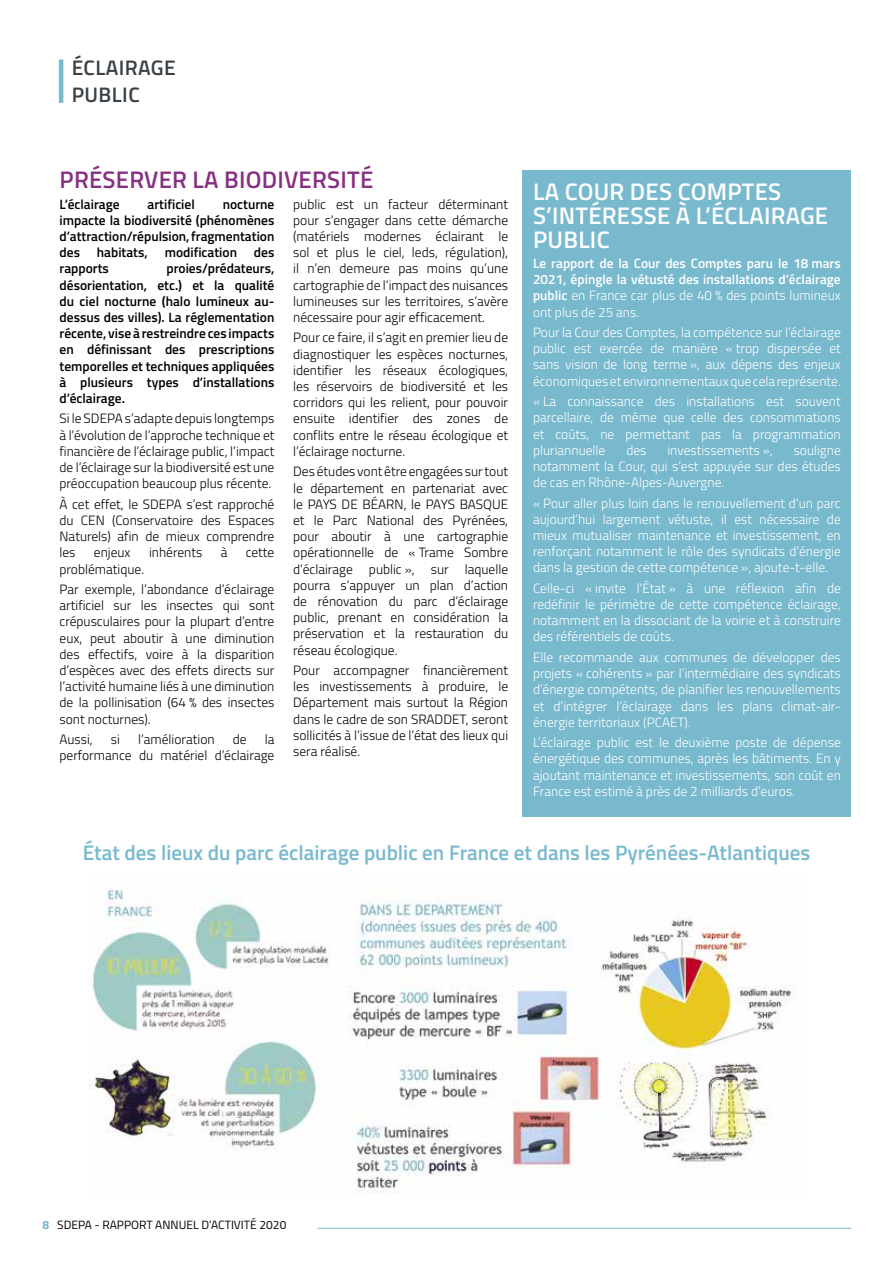
<style>
.page{position:relative;width:893px;height:1263px;background:#fff}
.page>*{position:absolute;margin:0;border:0;box-sizing:border-box;transform-origin:0 0}
.t1{font:600 24px/24px "Titillium";letter-spacing:.01em;color:#fff}
.t2{font:600 24px "Titillium";letter-spacing:.01em;color:#872f82}
.t3{font:600 21px "Titillium";color:#78b9ce}
.t4{font:600 21px/27px "Titillium";letter-spacing:.02em;color:#3a4146}
.t5{font:300 13.5px/16.2px "Titillium";color:#000;text-align:justify}
.t6{font:300 13.5px/16.2px "Titillium";color:#fff;text-align:justify}
.t7{font:600 13.5px/16.2px "Titillium";color:#000;text-align:justify}
.t8{font:600 13.5px/16.2px "Titillium";color:#fff;text-align:justify}
.t9{font:12px "Titillium";color:#000}
.s1{font-weight:300}
.s2{font-weight:700;color:#78b9ce}
</style>
<div class="page">
<hr style="left:317px;top:1228px;width:534px;height:1px;background:#78b9ce">
<div style="left:522px;top:170px;width:328px;height:646px;background:#78b9ce"></div>
<hr style="left:59px;top:60px;width:4px;height:43px;background:#78b9ce">
<img style="left:89px;top:890px;width:709px;height:303px">
<h2 class="t4" style="left:72px;top:53px;width:106px">ÉCLAIRAGE<br>PUBLIC</h2>
<h1 class="t2" style="left:60px;top:162px;width:315px">PRÉSERVER LA BIODIVERSITÉ</h1>
<p class="t7" style="left:60px;top:195px;width:62px">L’éclairage</p>
<p class="t7" style="left:148px;top:195px;width:49px">artificiel</p>
<p class="t5" style="left:293px;top:195px;width:216px">public est un facteur déterminant pour s’engager dans cette démarche (matériels modernes éclairant le sol et plus le ciel, leds, régulation), il n’en demeure pas moins qu’une cartographie de l’impact des nuisances lumineuses sur les territoires, s’avère nécessaire pour agir efficacement.</p>
<p class="t5" style="left:293px;top:329px;width:216px">Pour ce faire, il s’agit en premier lieu de diagnostiquer les espèces nocturnes, identifier les réseaux écologiques, les réservoirs de biodiversité et les corridors qui les relient, pour pouvoir ensuite identifier des zones de conflits entre le réseau écologique et l’éclairage nocturne.</p>
<p class="t5" style="left:293px;top:463px;width:216px">Des études vont être engagées sur tout le département en partenariat avec le PAYS DE BÉARN, le PAYS BASQUE et le Parc National des Pyrénées, pour aboutir à une cartographie opérationnelle de « Trame Sombre d’éclairage public », sur laquelle pourra s’appuyer un plan d’action de rénovation du parc d’éclairage public, prenant en considération la préservation et la restauration du réseau écologique.</p>
<p class="t5" style="left:293px;top:661px;width:216px">Pour accompagner financièrement les investissements à produire, le Département mais surtout la Région dans le cadre de son SRADDET, seront sollicités à l’issue de l’état des lieux qui sera réalisé.</p>
<p class="t7" style="left:60px;top:195px;width:216px;text-indent:163px">nocturne impacte la biodiversité (phénomènes d’attraction/répulsion, fragmentation des</p>
<p class="t7" style="left:97px;top:244px;width:52px">habitats,</p>
<p class="t7" style="left:165px;top:244px;width:74px">modification</p>
<p class="t7" style="left:254px;top:244px;width:22px">des</p>
<p class="t7" style="left:60px;top:260px;width:51px">rapports</p>
<p class="t7" style="left:60px;top:260px;width:216px;text-indent:107px">proies/prédateurs, désorientation, etc.) et la qualité du ciel nocturne (halo lumineux au&shy;dessus des villes). La réglementation récente, vise à restreindre ces impacts en définissant des prescriptions temporelles et techniques appliquées à plusieurs types d’installations d’éclairage.</p>
<p class="t5" style="left:60px;top:410px;width:216px">Si le SDEPA s’adapte depuis longtemps à l’évolution de l’approche technique et financière de l’éclairage public, l’impact de l’éclairage sur la biodiversité est une préoccupation beaucoup plus récente.</p>
<p class="t5" style="left:60px;top:495px;width:216px">À cet effet, le SDEPA s’est rapproché du CEN (Conservatoire des Espaces Naturels) afin de mieux comprendre les</p>
<p class="t5" style="left:94px;top:544px;width:38px">enjeux</p>
<p class="t5" style="left:149px;top:544px;width:55px">inhérents</p>
<p class="t5" style="left:221px;top:544px;width:8px">à</p>
<p class="t5" style="left:246px;top:544px;width:30px">cette</p>
<p class="t5" style="left:60px;top:558px;width:216px;line-height:20.4px">problématique.<br>Par exemple, l’abondance d’éclairage</p>
<p class="t5" style="left:60px;top:597px;width:216px">artificiel sur les insectes qui sont crépusculaires pour la plupart d’entre eux, peut aboutir à une diminution des effectifs, voire à la disparition d’espèces avec des effets directs sur l’activité humaine liés à une diminution de la pollinisation (64 % des insectes sont nocturnes).</p>
<p class="t5" style="left:60px;top:730px;width:35px">Aussi,</p>
<p class="t5" style="left:111px;top:730px;width:11px">si</p>
<p class="t5" style="left:138px;top:730px;width:78px">l’amélioration</p>
<p class="t5" style="left:233px;top:730px;width:15px">de</p>
<p class="t5" style="left:60px;top:730px;width:216px;text-align:right">la<br>performance du matériel d’éclairage</p>
<h1 class="t1" style="left:533px;top:178px;width:297px">LA COUR DES COMPTES<br>S’INTÉRESSE À L’ÉCLAIRAGE<br>PUBLIC</h1>
<p class="t8" style="left:533px;top:254px;width:309px">Le rapport de la Cour des Comptes paru le 18 mars 2021, épingle la vétusté des installations d’éclairage public <span class="s1">en France car plus de 40 % des points lumineux ont plus de 25 ans.</span></p>
<p class="t6" style="left:533px;top:324px;width:309px">Pour la Cour des Comptes, la compétence sur l’éclairage public est exercée de manière « trop dispersée et sans vision de long terme », aux dépens des enjeux économiques et environnementaux que cela représente.</p>
<p class="t6" style="left:533px;top:393px;width:309px">« La connaissance des installations est souvent parcellaire, de même que celle des consommations et coûts, ne permettant pas la programmation pluriannuelle</p>
<p class="t6" style="left:533px;top:441px;width:309px;text-indent:261px">souligne notamment la Cour, qui s’est appuyée sur des études de cas en Rhône-Alpes-Auvergne.</p>
<p class="t6" style="left:533px;top:494px;width:309px">« Pour aller plus loin dans le renouvellement d’un parc aujourd’hui largement vétuste, il est nécessaire de mieux mutualiser maintenance et investissement, en renforçant notamment le rôle des syndicats d’énergie dans la gestion de cette compétence », ajoute-t-elle.</p>
<p class="t6" style="left:533px;top:579px;width:309px">Celle-ci « invite l’État » à une réflexion afin de redéfinir le périmètre de cette compétence éclairage, notamment en la dissociant de la voirie et à construire des référentiels de coûts.</p>
<p class="t6" style="left:533px;top:648px;width:309px">Elle recommande aux communes de développer des projets « cohérents » par l’intermédiaire des syndicats d’énergie compétents, de planifier les renouvellements et d’intégrer l’éclairage dans les plans climat-air&shy;énergie territoriaux (PCAET).</p>
<p class="t6" style="left:533px;top:734px;width:309px">L’éclairage public est le deuxième poste de dépense énergétique des communes, après les bâtiments. En y ajoutant maintenance et investissements, son coût en France est estimé à près de 2 milliards d’euros.</p>
<p class="t6" style="left:626px;top:441px;width:22px">des</p>
<p class="t6" style="left:667px;top:441px;width:107px">investissements »,</p>
<h2 class="t3" style="left:83px;top:837px;width:729px">État des lieux du parc éclairage public en France et dans les Pyrénées-Atlantiques</h2>
<p class="t9" style="left:43px;top:1216px;width:245px"><span class="s2">8</span> SDEPA - RAPPORT ANNUEL D’ACTIVITÉ 2020</p>
</div>
